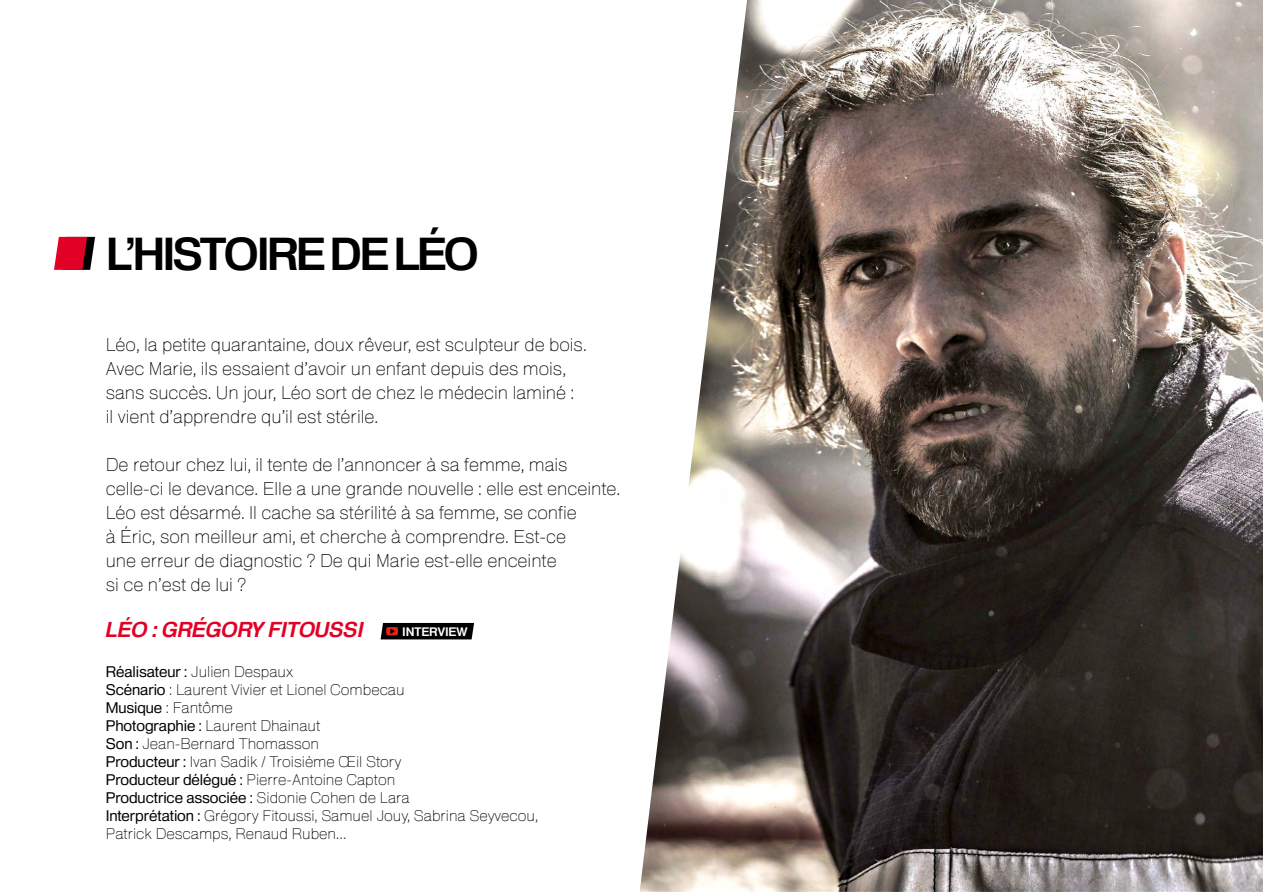
<style>
.page{position:relative;width:1263px;height:893px;background:#fff}
.page>*{position:absolute;margin:0;border:0;box-sizing:border-box;transform-origin:0 0}
.t1{font:600 45px "FTV Heldustry";letter-spacing:-.06em;color:#000}
.t2{font:italic 600 21px "FTV Heldustry";color:#e20026}
.t3{font:100 18px/24px "FTV Heldustry";color:#000}
.t4{font:100 15px/18px "FTV Heldustry";color:#000}
.t5{font:600 12px "FTV Heldustry";color:#fff}
.s1{font-weight:400}
</style>
<div class="page">
<img style="left:640px;top:0;width:623px;height:892px">
<svg style="left:54px;top:237px;width:41px;height:33px"></svg>
<svg style="left:381px;top:623px;width:93px;height:16px"></svg>
<h1 class="t1" style="left:106px;top:226px;width:375px">L’HISTOIRE DE LÉO</h1>
<p class="t3" style="left:106px;top:332px;width:482px">Léo, la petite quarantaine, doux rêveur, est sculpteur de bois.<br>Avec Marie, ils essaient d’avoir un enfant depuis des mois, sans succès. Un jour, Léo sort de chez le médecin laminé :<br>il vient d’apprendre qu’il est stérile.</p>
<p class="t3" style="left:106px;top:452px;width:516px">De retour chez lui, il tente de l’annoncer à sa femme, mais celle-ci le devance. Elle a une grande nouvelle : elle est enceinte.<br>Léo est désarmé. Il cache sa stérilité à sa femme, se confie<br>à Éric, son meilleur ami, et cherche à comprendre. Est-ce<br>une erreur de diagnostic ? De qui Marie est-elle enceinte<br>si ce n’est de lui ?</p>
<p class="t2" style="left:106px;top:617px;width:259px">LÉO : GRÉGORY FITOUSSI</p>
<p class="t4" style="left:106px;top:662px;width:434px"><span class="s1">Réalisateur :</span> Julien Despaux<br><span class="s1">Scénario</span> : Laurent Vivier et Lionel Combecau<br><span class="s1">Musique</span> : Fantôme<br><span class="s1">Photographie :</span> Laurent Dhainaut<br><span class="s1">Son :</span> Jean-Bernard Thomasson<br><span class="s1">Producteur :</span> Ivan Sadik / Troisième Œil Story<br><span class="s1">Producteur délégué :</span> Pierre-Antoine Capton<br><span class="s1">Productrice associée :</span> Sidonie Cohen de Lara<br><span class="s1">Interprétation :</span> Grégory Fitoussi, Samuel Jouy, Sabrina Seyvecou, Patrick Descamps, Renaud Ruben…</p>
<p class="t5" style="left:402px;top:624px;width:67px">INTERVIEW</p>
</div>
